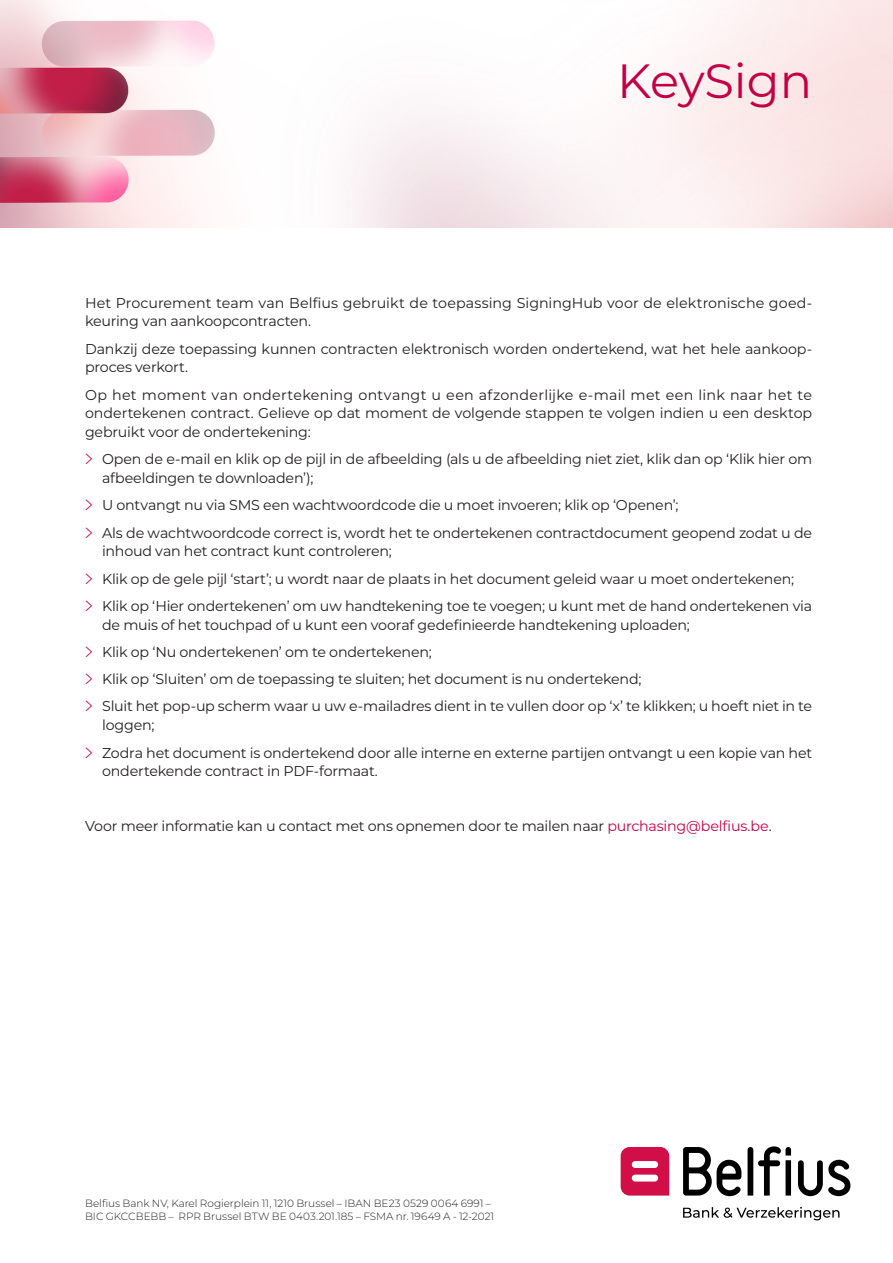
<style>
.page{position:relative;width:893px;height:1263px;background:#fff}
.page>*{position:absolute;margin:0;border:0;box-sizing:border-box;transform-origin:0 0}
.t1{font:48px "Belfius Montserrat";letter-spacing:-.005em;color:#c30045}
.lopende{font:14.25px/18.8px "Belfius Montserrat";letter-spacing:-.015em;color:#231f20}
.voetnoot{font:300 10.5px/13.5px "Belfius Montserrat";color:#231f20}
.s1{font-family:"Belfius Alternative";color:#c30045}
.s2{color:#c30045}
</style>
<div class="page">
<img style="left:0;top:0;width:893px;height:227px">
<svg style="left:683px;top:1147px;width:58px;height:49px"></svg>
<svg style="left:747px;top:1146px;width:44px;height:49px"></svg>
<svg style="left:798px;top:1160px;width:52px;height:36px"></svg>
<div style="left:621px;top:1147px;width:48px;height:48px;background:#d20e49"></div>
<div style="left:632px;top:1161px;width:26px;height:7px;background:#fff;border-radius:3px"></div>
<div style="left:632px;top:1174px;width:26px;height:7px;background:#fff;border-radius:3px"></div>
<svg style="left:683px;top:1207px;width:156px;height:13px"></svg>
<p class="t1" style="left:617px;top:51px;width:196px">KeySign</p>
<p class="lopende" style="left:85px;top:293px;width:729px">Het Procurement team van Belfius gebruikt de toepassing SigningHub voor de elektronische goed&shy;keuring van aankoopcontracten.</p>
<p class="lopende" style="left:85px;top:339px;width:729px">Dankzij deze toepassing kunnen contracten elektronisch worden ondertekend, wat het hele aankoop&shy;proces verkort.</p>
<p class="lopende" style="left:85px;top:385px;width:729px;text-align:justify">Op het moment van ondertekening ontvangt u een afzonderlijke e-mail met een link naar het te ondertekenen contract. Gelieve op dat moment de volgende stappen te volgen indien u een desktop gebruikt voor de ondertekening:</p>
<p class="lopende" style="left:102px;top:450px;width:712px;text-indent:-17px"><span class="s1">&gt;</span> Open de e-mail en klik op de pijl in de afbeelding (als u de afbeelding niet ziet, klik dan op ‘Klik hier om afbeeldingen te downloaden’);</p>
<p class="lopende" style="left:85px;top:496px;width:595px"><span class="s1">&gt;</span> U ontvangt nu via SMS een wachtwoordcode die u moet invoeren; klik op ‘Openen’;</p>
<p class="lopende" style="left:102px;top:523px;width:712px;text-indent:-17px"><span class="s1">&gt;</span> Als de wachtwoordcode correct is, wordt het te ondertekenen contractdocument geopend zodat u de inhoud van het contract kunt controleren;</p>
<p class="lopende" style="left:85px;top:569px;width:710px"><span class="s1">&gt;</span> Klik op de gele pijl ‘start’; u wordt naar de plaats in het document geleid waar u moet ondertekenen;</p>
<p class="lopende" style="left:102px;top:596px;width:712px;text-indent:-17px"><span class="s1">&gt;</span> Klik op ‘Hier ondertekenen’ om uw handtekening toe te voegen; u kunt met de hand ondertekenen via de muis of het touchpad of u kunt een vooraf gedefinieerde handtekening uploaden;</p>
<p class="lopende" style="left:85px;top:642px;width:348px"><span class="s1">&gt;</span> Klik op ‘Nu ondertekenen’ om te ondertekenen;</p>
<p class="lopende" style="left:85px;top:670px;width:558px"><span class="s1">&gt;</span> Klik op ‘Sluiten’ om de toepassing te sluiten; het document is nu ondertekend;</p>
<p class="lopende" style="left:102px;top:697px;width:712px;text-indent:-17px"><span class="s1">&gt;</span> Sluit het pop-up scherm waar u uw e-mailadres dient in te vullen door op ‘x’ te klikken; u hoeft niet in te loggen;</p>
<p class="lopende" style="left:102px;top:743px;width:712px;text-indent:-17px"><span class="s1">&gt;</span> Zodra het document is ondertekend door alle interne en externe partijen ontvangt u een kopie van het ondertekende contract in PDF-formaat.</p>
<p class="lopende" style="left:85px;top:816px;width:688px">Voor meer informatie kan u contact met ons opnemen door te mailen naar <span class="s2">purchasing@belfius.be</span>.</p>
<p class="voetnoot" style="left:85px;top:1196px;width:411px">Belfius Bank NV, Karel Rogierplein 11, 1210 Brussel – IBAN BE23 0529 0064 6991 –<br>BIC GKCCBEBB – RPR Brussel BTW BE 0403.201.185 – FSMA nr. 19649 A - 12-2021</p>
</div>
